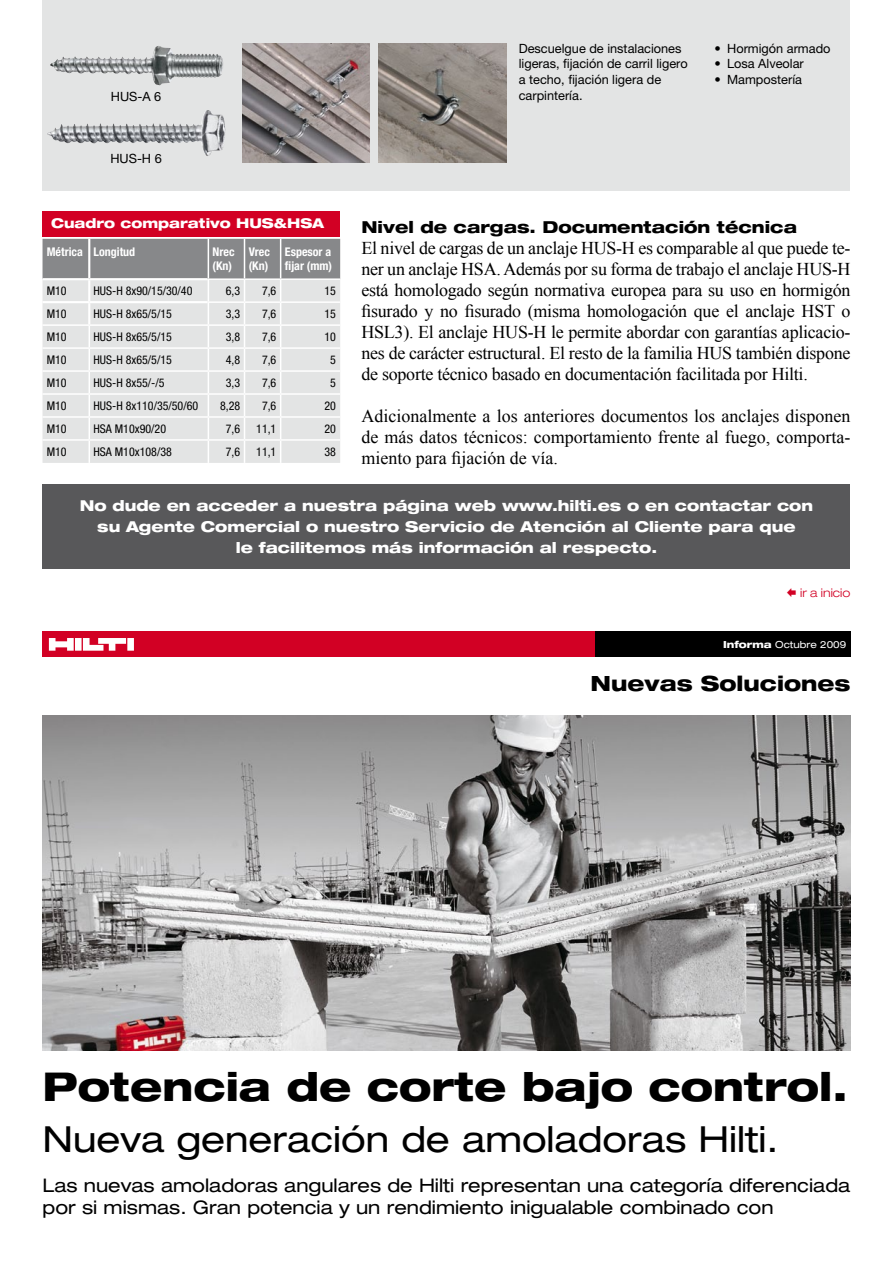
<style>
.page{position:relative;width:893px;height:1263px;background:#fff}
.page>*{position:absolute;margin:0;border:0;box-sizing:border-box;transform-origin:0 0}
._00_TITULO_2{font:800 expanded 39.75px "Helvetica Neue LT Pro";color:#000}
.Subtitulo{font:expanded 36px "Helvetica Neue LT Pro";color:#000}
.t1{font:800 expanded 21px "Helvetica Neue LT Pro";color:#000}
._01_Entradilla{font:expanded 18.75px/22.5px "Helvetica Neue LT Pro";color:#000}
._00_TEX_generico{font:18px/21px "Times New Roman";letter-spacing:-.005em;color:#000;text-align:justify}
._02_TEX_ladillo{font:800 expanded 16.5px "Helvetica Neue LT Pro";color:#000}
.Texto_destacado_caj{font:800 expanded 15px/21px "Helvetica Neue LT Pro";color:#fff;text-align:center}
._00_TEX_gener_TAB{font:800 expanded 13.5px "Helvetica Neue LT Pro";color:#fff}
._00_TEX_gener_TAB-2{font:12.75px/15.8px "Helvetica Neue LT Pro";color:#000}
.t2{font:condensed 12px "Helvetica Neue LT Pro";color:#000}
.t3{font:700 condensed 12px/14.4px "Helvetica Neue LT Pro";color:#fff}
.t4{font:300 expanded 12px "Helvetica Neue LT Pro";color:#d20024}
.t5{font:expanded 9.75px "Helvetica Neue LT Pro";color:#fff}
.s1{font-weight:800}
</style>
<div class="page">
<div style="left:43px;top:0;width:807px;height:191px;background:#e3e4e4"></div>
<img style="left:242px;top:44px;width:128px;height:119px">
<img style="left:378px;top:44px;width:128px;height:119px">
<img style="left:50px;top:46px;width:109px;height:39px">
<img style="left:55px;top:110px;width:152px;height:19px">
<svg style="left:43px;top:239px;width:297px;height:224px;background:#d5d6d6"></svg>
<div style="left:43px;top:212px;width:297px;height:25px;background:#d20024"></div>
<img style="left:43px;top:716px;width:807px;height:335px">
<div style="left:43px;top:632px;width:552px;height:25px;background:#d20024"></div>
<svg style="left:49px;top:638px;width:85px;height:13px"></svg>
<div style="left:595px;top:632px;width:255px;height:25px;background:#000"></div>
<div style="left:43px;top:484px;width:807px;height:85px;background:#58585a"></div>
<p class="_00_TEX_gener_TAB-2" style="left:111px;top:88px;width:52px">HUS-A 6</p>
<p class="_00_TEX_gener_TAB-2" style="left:110px;top:150px;width:53px">HUS-H 6</p>
<p class="_00_TEX_gener_TAB-2" style="left:519px;top:40px;width:171px">Descuelgue de instalaciones ligeras, fijación de carril ligero a techo, fijación ligera de carpintería.</p>
<p class="_00_TEX_gener_TAB-2" style="left:714px;top:40px;width:118px">• Hormigón armado</p>
<p class="_00_TEX_gener_TAB-2" style="left:714px;top:56px;width:91px">• Losa Alveolar</p>
<p class="_00_TEX_gener_TAB-2" style="left:714px;top:72px;width:89px">• Mampostería</p>
<p class="_00_TEX_gener_TAB" style="left:51px;top:214px;width:274px">Cuadro comparativo HUS&amp;HSA</p>
<p class="_02_TEX_ladillo" style="left:361px;top:216px;width:437px">Nivel de cargas. Documentación técnica</p>
<p class="_00_TEX_generico" style="left:361px;top:237px;width:491px">El nivel de cargas de un anclaje HUS-H es comparable al que puede te&shy;ner un anclaje HSA. Además por su forma de trabajo el anclaje HUS-H está homologado según normativa europea para su uso en hormigón fisurado y no fisurado (misma homologación que el anclaje HST o HSL3). El anclaje HUS-H le permite abordar con garantías aplicacio&shy;nes de carácter estructural. El resto de la familia HUS también dispone de soporte técnico basado en documentación facilitada por Hilti.</p>
<p class="_00_TEX_generico" style="left:361px;top:405px;width:491px">Adicionalmente a los anteriores documentos los anclajes disponen de más datos técnicos: comportamiento frente al fuego, comporta&shy;miento para fijación de vía.</p>
<p class="t3" style="left:47px;top:244px;width:38px">Métrica</p>
<p class="t3" style="left:94px;top:244px;width:43px">Longitud</p>
<p class="t3" style="left:213px;top:244px;width:23px">Nrec (Kn)</p>
<p class="t3" style="left:249px;top:244px;width:23px">Vrec (Kn)</p>
<p class="t3" style="left:285px;top:244px;width:49px">Espesor a fijar (mm)</p>
<p class="t2" style="left:47px;top:284px;width:21px">M10</p>
<p class="t2" style="left:94px;top:284px;width:100px">HUS-H 8x90/15/30/40</p>
<p class="t2" style="left:226px;top:284px;width:16px">6,3</p>
<p class="t2" style="left:262px;top:284px;width:16px">7,6</p>
<p class="t2" style="left:324px;top:284px;width:13px">15</p>
<p class="t2" style="left:47px;top:307px;width:21px">M10</p>
<p class="t2" style="left:94px;top:307px;width:80px">HUS-H 8x65/5/15</p>
<p class="t2" style="left:226px;top:307px;width:16px">3,3</p>
<p class="t2" style="left:262px;top:307px;width:16px">7,6</p>
<p class="t2" style="left:324px;top:307px;width:13px">15</p>
<p class="t2" style="left:47px;top:330px;width:21px">M10</p>
<p class="t2" style="left:94px;top:330px;width:80px">HUS-H 8x65/5/15</p>
<p class="t2" style="left:226px;top:330px;width:16px">3,8</p>
<p class="t2" style="left:262px;top:330px;width:16px">7,6</p>
<p class="t2" style="left:324px;top:330px;width:13px">10</p>
<p class="t2" style="left:47px;top:353px;width:21px">M10</p>
<p class="t2" style="left:94px;top:353px;width:80px">HUS-H 8x65/5/15</p>
<p class="t2" style="left:226px;top:353px;width:16px">4,8</p>
<p class="t2" style="left:262px;top:353px;width:16px">7,6</p>
<p class="t2" style="left:330px;top:353px;width:7px">5</p>
<p class="t2" style="left:47px;top:376px;width:21px">M10</p>
<p class="t2" style="left:94px;top:376px;width:73px">HUS-H 8x55/-/5</p>
<p class="t2" style="left:226px;top:376px;width:16px">3,3</p>
<p class="t2" style="left:262px;top:376px;width:16px">7,6</p>
<p class="t2" style="left:330px;top:376px;width:7px">5</p>
<p class="t2" style="left:47px;top:399px;width:21px">M10</p>
<p class="t2" style="left:94px;top:399px;width:106px">HUS-H 8x110/35/50/60</p>
<p class="t2" style="left:220px;top:399px;width:22px">8,28</p>
<p class="t2" style="left:262px;top:399px;width:16px">7,6</p>
<p class="t2" style="left:324px;top:399px;width:13px">20</p>
<p class="t2" style="left:47px;top:422px;width:21px">M10</p>
<p class="t2" style="left:94px;top:422px;width:74px">HSA M10x90/20</p>
<p class="t2" style="left:226px;top:422px;width:16px">7,6</p>
<p class="t2" style="left:256px;top:422px;width:22px">11,1</p>
<p class="t2" style="left:324px;top:422px;width:13px">20</p>
<p class="t2" style="left:47px;top:445px;width:21px">M10</p>
<p class="t2" style="left:94px;top:445px;width:80px">HSA M10x108/38</p>
<p class="t2" style="left:226px;top:445px;width:16px">7,6</p>
<p class="t2" style="left:256px;top:445px;width:22px">11,1</p>
<p class="t2" style="left:324px;top:445px;width:13px">38</p>
<p class="Texto_destacado_caj" style="left:80px;top:495px;width:735px">No dude en acceder a nuestra página web www.hilti.es o en contactar con su Agente Comercial o nuestro Servicio de Atención al Cliente para que<br>le facilitemos más información al respecto.</p>
<p class="t4" style="left:800px;top:586px;width:52px">ir a inicio</p>
<p class="t5" style="left:723px;top:639px;width:125px"><span class="s1">Informa</span> Octubre 2009</p>
<p class="t1" style="left:590px;top:670px;width:261px">Nuevas Soluciones</p>
<p class="_00_TITULO_2" style="left:43px;top:1061px;width:807px">Potencia de corte bajo control.</p>
<p class="Subtitulo" style="left:43px;top:1119px;width:738px">Nueva generación de amoladoras Hilti.</p>
<p class="_01_Entradilla" style="left:43px;top:1174px;width:809px">Las nuevas amoladoras angulares de Hilti representan una categoría diferenciada por si mismas. Gran potencia y un rendimiento inigualable combinado con</p>
</div>
